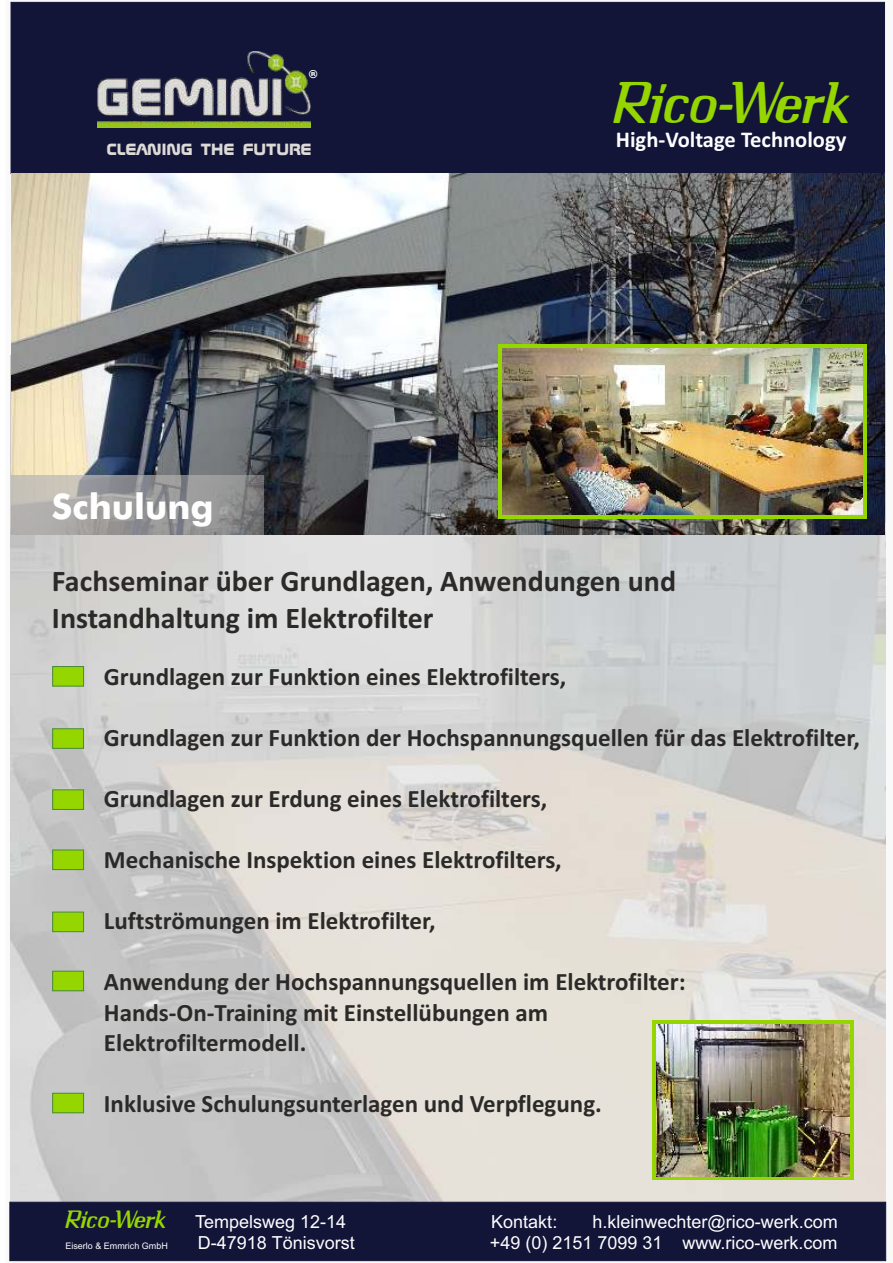
<style>
.page{position:relative;width:893px;height:1263px;background:#fff}
.page>*{position:absolute;margin:0;border:0;box-sizing:border-box;transform-origin:0 0}
.t1{font:49.2px "Rico";color:#95d600}
.t2{font:700 35.25px "Futura BT";color:#fefefe}
.t3{font:700 30px/36.6px "Calibri";color:#2b2a29}
.t4{font:700 25.05px/30.6px "Calibri";color:#2b2a29}
.t5{font:700 22.5px "Calibri";color:#fefefe}
.t6{font:22.05px "Gemini";color:#dcdad7}
.t7{font:21px "Rico";color:#95d600}
.t8{font:18px "Arial";color:#fefefe}
.t9{font:11.1px "Prometos";color:#fefefe}
.t10{font:9px "Arial";color:#fefefe}
</style>
<div class="page">
<img style="left:10px;top:355px;width:875px;height:846px">
<div style="left:10px;top:2px;width:875px;height:172px;background:#121438"></div>
<div style="left:9px;top:1201px;width:877px;height:60px;background:#121438"></div>
<img style="left:97px;top:52px;width:214px;height:76px">
<div style="left:652px;top:1020px;width:202px;height:160px;background:#95d600"></div>
<img style="left:656px;top:1024px;width:194px;height:152px">
<img style="left:11px;top:173px;width:874px;height:361px">
<svg style="left:498px;top:345px;width:369px;height:174px;background:#97d011"></svg>
<svg style="left:52px;top:728px;width:32px;height:21px"></svg>
<svg style="left:52px;top:789px;width:32px;height:21px"></svg>
<svg style="left:52px;top:849px;width:32px;height:21px"></svg>
<svg style="left:52px;top:911px;width:32px;height:21px"></svg>
<svg style="left:52px;top:666px;width:32px;height:21px"></svg>
<svg style="left:11px;top:475px;width:253px;height:59px;background:#9c9b9b"></svg>
<svg style="left:52px;top:970px;width:32px;height:22px"></svg>
<svg style="left:52px;top:1092px;width:32px;height:22px"></svg>
<img style="left:502px;top:349px;width:360px;height:166px">
<p class="t9" style="left:309px;top:68px;width:10px">®</p>
<p class="t6" style="left:106px;top:138px;width:207px">cleaning the future</p>
<h2 class="t2" style="left:52px;top:492px;width:163px">Schulung</h2>
<h1 class="t1" style="left:614px;top:76px;width:237px">Rico-Werk</h1>
<p class="t5" style="left:616px;top:130px;width:232px">High-Voltage Technology</p>
<p class="t3" style="left:52px;top:565px;width:626px">Fachseminar über Grundlagen, Anwendungen und<br>Instandhaltung im Elektrofilter</p>
<p class="t4" style="left:104px;top:663px;width:464px">Grundlagen zur Funktion eines Elektrofilters,</p>
<p class="t4" style="left:104px;top:724px;width:757px">Grundlagen zur Funktion der Hochspannungsquellen für das Elektrofilter,</p>
<p class="t4" style="left:104px;top:785px;width:445px">Grundlagen zur Erdung eines Elektrofilters,</p>
<p class="t4" style="left:104px;top:847px;width:459px">Mechanische Inspektion eines Elektrofilters,</p>
<p class="t4" style="left:104px;top:908px;width:333px">Luftströmungen im Elektrofilter,</p>
<p class="t4" style="left:104px;top:969px;width:583px">Anwendung der Hochspannungsquellen im Elektrofilter:<br>Hands-On-Training mit Einstellübungen am<br>Elektrofiltermodell.</p>
<p class="t4" style="left:104px;top:1091px;width:499px">Inklusive Schulungsunterlagen und Verpflegung.</p>
<p class="t7" style="left:65px;top:1208px;width:102px">Rico-Werk</p>
<p class="t8" style="left:195px;top:1215px;width:153px">Tempelsweg 12-14</p>
<p class="t8" style="left:491px;top:1215px;width:68px">Kontakt:</p>
<p class="t8" style="left:592px;top:1215px;width:247px">h.kleinwechter@rico-werk.com</p>
<p class="t10" style="left:65px;top:1242px;width:104px">Eiserlo &amp; Emmrich GmbH</p>
<p class="t8" style="left:198px;top:1235px;width:158px">D-47918 Tönisvorst</p>
<p class="t8" style="left:490px;top:1235px;width:349px">+49 (0) 2151 7099 31 www.rico-werk.com</p>
</div>
